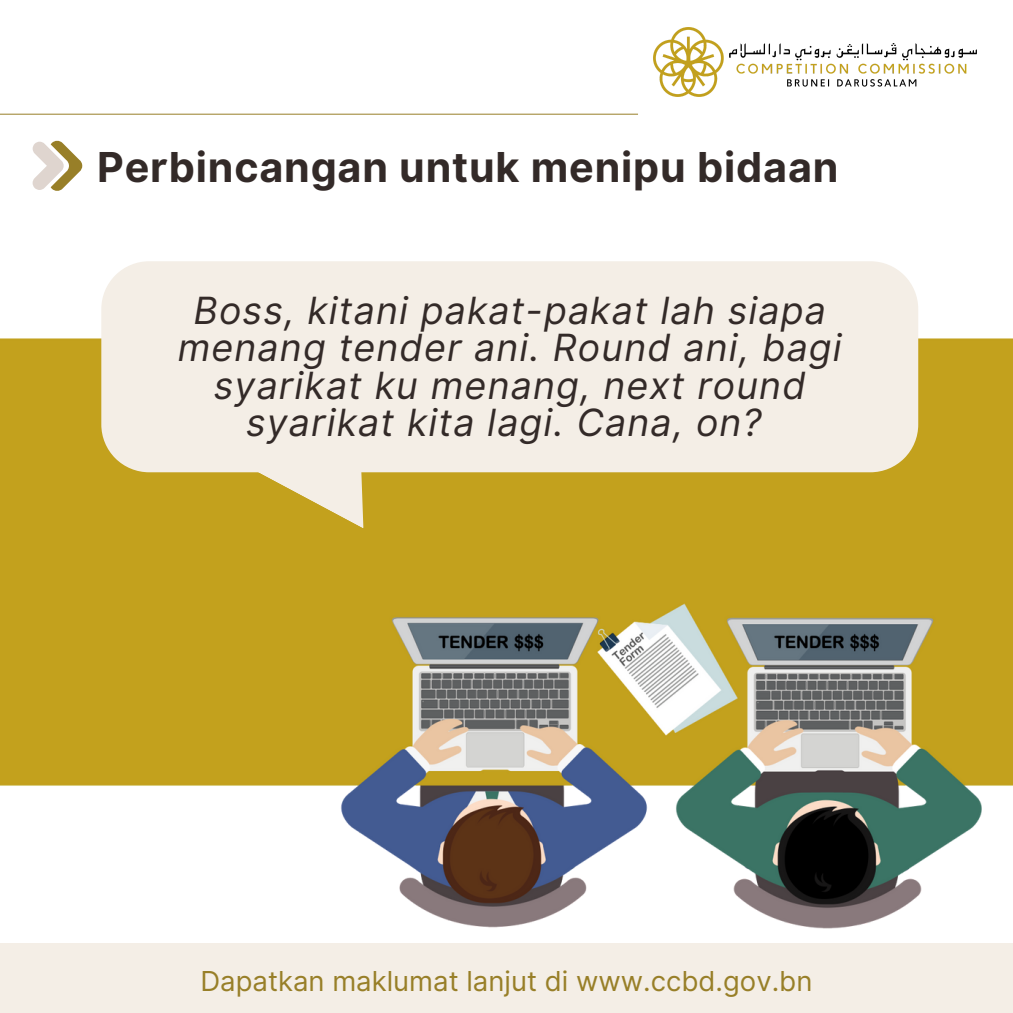
<style>
.page{position:relative;width:1013px;height:1013px;background:#fff}
.page>*{position:absolute;margin:0;border:0;box-sizing:border-box;transform-origin:0 0}
.t1{font:700 41.25px "Inter";letter-spacing:.02em;color:#332a28}
.t2{font:italic 37.5px/37.5px "Inter";letter-spacing:.03em;color:#332a28;text-align:center}
.t3{font:27.5px "Inter";color:#987f28}
</style>
<div class="page">
<img style="left:653px;top:27px;width:323px;height:70px">
<hr style="left:0;top:114px;width:638px;height:1px;background:#987f28">
<img style="left:0;top:338px;width:1012px;height:590px">
<div style="left:101px;top:261px;width:817px;height:211px;background:#f4eee6"></div>
<div style="left:0;top:942px;width:1012px;height:70px;background:#f4eee6"></div>
<svg style="left:257px;top:380px;width:155px;height:148px;background:#e7dab3"></svg>
<svg style="left:33px;top:140px;width:49px;height:51px"></svg>
<p class="t1" style="left:97px;top:142px;width:742px">Perbincangan untuk menipu bidaan</p>
<p class="t2" style="left:178px;top:291px;width:665px">Boss, kitani pakat-pakat lah siapa menang tender ani. Round ani, bagi syarikat ku menang, next round syarikat kita lagi. Cana, on?</p>
<p class="t3" style="left:200px;top:964px;width:613px">Dapatkan maklumat lanjut di www.ccbd.gov.bn</p>
</div>
